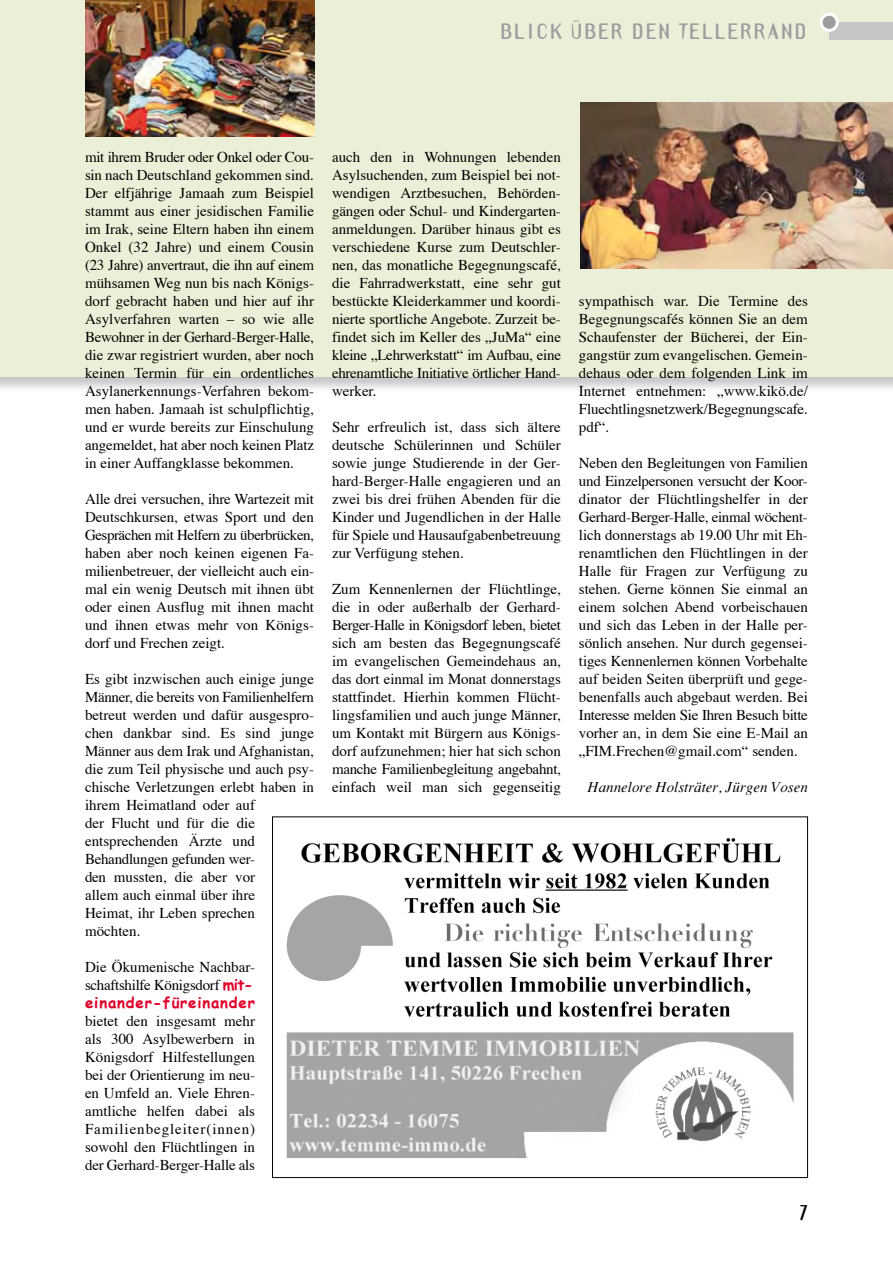
<style>
.page{position:relative;width:893px;height:1263px;background:#fff}
.page>*{position:absolute;margin:0;border:0;box-sizing:border-box;transform-origin:0 0}
.t1{font:700 19.5px "Template Gothic";letter-spacing:.1em;color:#9c9d9f}
.t2{font:15px/18px "Times";color:#000;text-align:justify}
.t3{font:15px/18px "Times";letter-spacing:-.02em;color:#000}
.t4{font:italic 15px "Times";color:#000}
.t5{font:700 15px "Comic Sans MS";letter-spacing:.055em;color:#e2002b}
.s1{font-family:"Comic Sans MS";font-weight:700;color:#e2002b}
</style>
<div class="page">
<div style="left:0;top:0;width:893px;height:394px;background:#000;opacity:.22"></div>
<div style="left:0;top:0;width:893px;height:376px;background:#ecefd7"></div>
<div style="left:829px;top:22px;width:64px;height:17px;background:#c5c6c8"></div>
<div style="left:821px;top:14px;width:16px;height:16px;background:#9c9d9f;border-radius:50%"></div>
<div style="left:820px;top:13px;width:19px;height:19px;border:3px solid #fff;border-radius:50%"></div>
<img style="left:286px;top:838px;width:508px;height:320px">
<img style="left:580px;top:102px;width:313px;height:167px">
<img style="left:85px;top:0;width:230px;height:136px">
<h1 class="t1" style="left:500px;top:17px;width:192px">BLI CK ÜBER DEN TELLE</h1>
<h1 class="t1" style="left:740px;top:17px;width:68px">RRAN D</h1>
<p class="t2" style="left:85px;top:149px;width:231px">mit ihrem Bruder oder Onkel oder Cou&shy;sin nach Deutschland gekommen sind.<br>Der elfjährige Jamaah zum Beispiel stammt aus einer jesidischen Familie im Irak, seine Eltern haben ihn einem Onkel (32 Jahre) und einem Cousin (23 Jahre) anvertraut, die ihn auf einem mühsamen Weg nun bis nach Königs&shy;dorf gebracht haben und hier auf ihr Asylverfahren warten – so wie alle Bewohner in der Gerhard-Berger-Halle, die zwar registriert wurden, aber noch keinen Termin für ein ordentliches Asylanerkennungs-Verfahren bekom&shy;men haben. Jamaah ist schulpflichtig, und er wurde bereits zur Einschulung angemeldet, hat aber noch keinen Platz in einer Auffangklasse bekommen.</p>
<p class="t2" style="left:85px;top:491px;width:230px">Alle drei versuchen, ihre Wartezeit mit Deutschkursen, etwas Sport und den Gesprächen mit Helfern zu überbrücken, haben aber noch keinen eigenen Fa&shy;milienbetreuer, der vielleicht auch ein&shy;mal ein wenig Deutsch mit ihnen übt oder einen Ausflug mit ihnen macht und ihnen etwas mehr von Königs&shy;dorf und Frechen zeigt.</p>
<p class="t2" style="left:85px;top:671px;width:230px;text-align:left">Es gibt inzwischen auch einige junge<br>Männer, die bereits von Familienhelfern betreut werden und dafür ausgespro&shy;chen dankbar sind. Es sind junge<br>Männer aus dem Irak und Afghanistan, die zum Teil physische und auch psy&shy;chische Verletzungen erlebt haben in ihrem Heimatland oder auf<br>der Flucht und für die die entsprechenden Ärzte und<br>Behandlungen gefunden wer-<br>den mussten, die aber vor<br>allem auch einmal über ihre<br>Heimat, ihr Leben sprechen möchten.</p>
<p class="t3" style="left:85px;top:959px;width:172px">Die Ökumenische Nachbar&shy;schaftshilfe Königsdorf <span class="s1">mit-</span></p>
<p class="t5" style="left:85px;top:991px;width:172px">einander-füreinander</p>
<p class="t2" style="left:85px;top:1013px;width:172px">bietet den insgesamt mehr als 300 Asylbewerbern in Königsdorf Hilfestellungen bei der Orientierung im neu&shy;en Umfeld an. Viele Ehren&shy;amtliche helfen dabei als Familienbegleiter(innen) sowohl den Flüchtlingen in der Gerhard-Berger-Halle als</p>
<p class="t2" style="left:332px;top:149px;width:230px">auch den in Wohnungen lebenden Asylsuchenden, zum Beispiel bei not&shy;wendigen Arztbesuchen, Behörden&shy;gängen oder Schul- und Kindergarten&shy;anmeldungen. Darüber hinaus gibt es verschiedene Kurse zum Deutschler&shy;nen, das monatliche Begegnungscafé, die Fahrradwerkstatt, eine sehr gut bestückte Kleiderkammer und koordi&shy;nierte sportliche Angebote. Zurzeit be&shy;findet sich im Keller des „JuMa“ eine kleine „Lehrwerkstatt“ im Aufbau, eine ehrenamtliche Initiative örtlicher Hand&shy;werker.</p>
<p class="t2" style="left:332px;top:419px;width:230px">Sehr erfreulich ist, dass sich ältere deutsche Schülerinnen und Schüler sowie junge Studierende in der Ger&shy;hard-Berger-Halle engagieren und an zwei bis drei frühen Abenden für die Kinder und Jugendlichen in der Halle für Spiele und Hausaufgabenbetreuung zur Verfügung stehen.</p>
<p class="t2" style="left:332px;top:581px;width:230px">Zum Kennenlernen der Flüchtlinge, die in oder außerhalb der Gerhard-Berger-Halle in Königsdorf leben, bietet sich am besten das Begegnungscafé im evangelischen Gemeindehaus an, das dort einmal im Monat donnerstags stattfindet. Hierhin kommen Flücht&shy;lingsfamilien und auch junge Männer, um Kontakt mit Bürgern aus Königs&shy;dorf aufzunehmen; hier hat sich schon manche Familienbegleitung angebahnt, einfach weil man sich gegenseitig</p>
<p class="t2" style="left:579px;top:293px;width:230px">sympathisch war. Die Termine des Begegnungscafés können Sie an dem Schaufenster der Bücherei, der Ein&shy;gangstür zum evangelischen. Gemein&shy;dehaus oder dem folgenden Link im Internet entnehmen: „www.kikö.de/ Fluechtlingsnetzwerk/Begegnungscafe. pdf“.</p>
<p class="t2" style="left:579px;top:455px;width:230px">Neben den Begleitungen von Familien und Einzelpersonen versucht der Koor&shy;dinator der Flüchtlingshelfer in der Gerhard-Berger-Halle, einmal wöchent&shy;lich donnerstags ab 19.00 Uhr mit Eh&shy;renamtlichen den Flüchtlingen in der Halle für Fragen zur Verfügung zu stehen. Gerne können Sie einmal an einem solchen Abend vorbeischauen und sich das Leben in der Halle per&shy;sönlich ansehen. Nur durch gegensei&shy;tiges Kennenlernen können Vorbehalte auf beiden Seiten überprüft und gege&shy;benenfalls auch abgebaut werden. Bei Interesse melden Sie Ihren Besuch bitte vorher an, in dem Sie eine E-Mail an „FIM.Frechen@gmail.com“ senden.</p>
<p class="t4" style="left:588px;top:778px;width:221px">Hannelore Holsträter, Jürgen Vosen</p>
</div>
